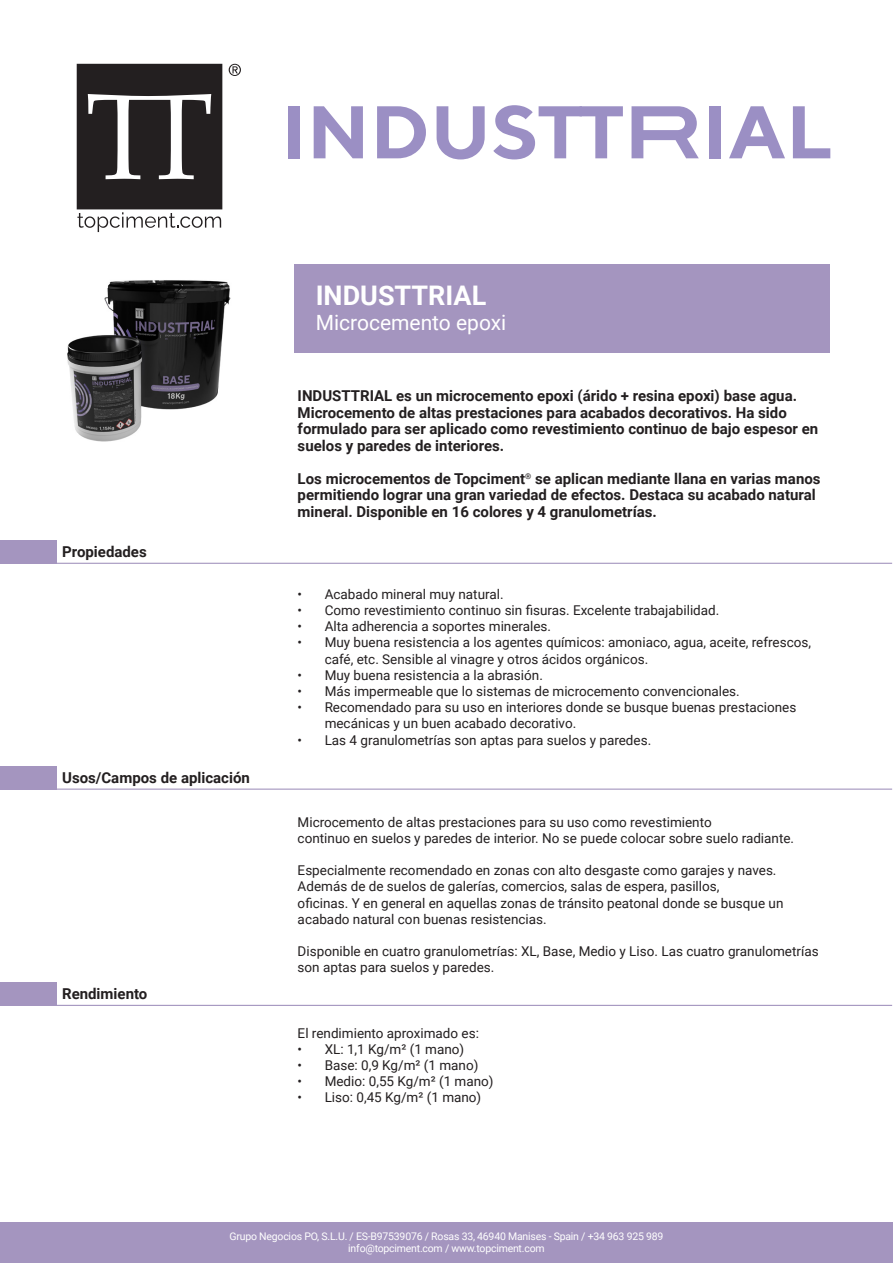
<style>
.page{position:relative;width:893px;height:1263px;background:#fff}
.page>*{position:absolute;margin:0;border:0;box-sizing:border-box;transform-origin:0 0}
.t1{font:700 27px "Roboto";color:#fff}
.t2{font:21px "Roboto";color:#fff}
.TEXTO_DESTACADO{font:700 15px/16.5px "Roboto";color:#231f20}
.TEXTO_GROSO{font:13.5px/16.2px "Roboto";color:#231f20}
.t3{font:10.5px/12px "Roboto";letter-spacing:-.02em;color:#fff;text-align:center}
</style>
<div class="page">
<div style="left:0;top:1222px;width:893px;height:41px;background:#a495bf"></div>
<img style="left:67px;top:280px;width:164px;height:162px">
<div style="left:294px;top:264px;width:535px;height:88px;background:#a495bf"></div>
<svg style="left:77px;top:64px;width:145px;height:168px"></svg>
<svg style="left:229px;top:64px;width:12px;height:12px"></svg>
<div style="left:288px;top:106px;width:12px;height:52px;background:#9b8fc4"></div>
<svg style="left:314px;top:106px;width:49px;height:52px"></svg>
<svg style="left:377px;top:106px;width:49px;height:52px"></svg>
<svg style="left:437px;top:106px;width:48px;height:53px"></svg>
<svg style="left:493px;top:105px;width:130px;height:54px"></svg>
<svg style="left:631px;top:106px;width:68px;height:52px"></svg>
<div style="left:709px;top:106px;width:12px;height:52px;background:#9b8fc4"></div>
<svg style="left:729px;top:106px;width:56px;height:52px"></svg>
<svg style="left:793px;top:106px;width:37px;height:52px"></svg>
<div style="left:0;top:540px;width:56px;height:23px;background:#a495bf"></div>
<hr style="left:0;top:563px;width:56px;height:1px;background:#a495bf">
<hr style="left:56px;top:563px;width:836px;height:1px;background:#a495bf">
<div style="left:0;top:766px;width:56px;height:23px;background:#a495bf"></div>
<hr style="left:0;top:788px;width:56px;height:2px;background:#a495bf">
<hr style="left:56px;top:788px;width:836px;height:2px;background:#a495bf">
<div style="left:0;top:982px;width:56px;height:23px;background:#a495bf"></div>
<hr style="left:0;top:1005px;width:56px;height:1px;background:#a495bf">
<hr style="left:56px;top:1005px;width:836px;height:1px;background:#a495bf">
<h1 class="t1" style="left:316px;top:277px;width:172px">INDUSTTRIAL</h1>
<h2 class="t2" style="left:316px;top:308px;width:192px">Microcemento epoxi</h2>
<h3 class="TEXTO_DESTACADO" style="left:62px;top:543px;width:86px">Propiedades</h3>
<h3 class="TEXTO_DESTACADO" style="left:62px;top:769px;width:189px">Usos/Campos de aplicación</h3>
<h3 class="TEXTO_DESTACADO" style="left:62px;top:985px;width:87px">Rendimiento</h3>
<p class="TEXTO_DESTACADO" style="left:298px;top:387px;width:522px">INDUSTTRIAL es un microcemento epoxi (árido + resina epoxi) base agua.<br>Microcemento de altas prestaciones para acabados decorativos. Ha sido formulado para ser aplicado como revestimiento continuo de bajo espesor en suelos y paredes de interiores.</p>
<p class="TEXTO_DESTACADO" style="left:298px;top:470px;width:524px">Los microcementos de Topciment<sup>®</sup> se aplican mediante llana en varias manos permitiendo lograr una gran variedad de efectos. Destaca su acabado natural mineral. Disponible en 16 colores y 4 granulometrías.</p>
<p class="TEXTO_GROSO" style="left:298px;top:585px;width:207px">• Acabado mineral muy natural.</p>
<p class="TEXTO_GROSO" style="left:298px;top:602px;width:423px">• Como revestimiento continuo sin fisuras. Excelente trabajabilidad.</p>
<p class="TEXTO_GROSO" style="left:298px;top:618px;width:255px">• Alta adherencia a soportes minerales.</p>
<p class="TEXTO_GROSO" style="left:325px;top:634px;width:488px;text-indent:-27px">• Muy buena resistencia a los agentes químicos: amoniaco, agua, aceite, refrescos, café, etc. Sensible al vinagre y otros ácidos orgánicos.</p>
<p class="TEXTO_GROSO" style="left:298px;top:666px;width:247px">• Muy buena resistencia a la abrasión.</p>
<p class="TEXTO_GROSO" style="left:298px;top:683px;width:444px">• Más impermeable que lo sistemas de microcemento convencionales.</p>
<p class="TEXTO_GROSO" style="left:325px;top:699px;width:473px;text-indent:-27px">• Recomendado para su uso en interiores donde se busque buenas prestaciones mecánicas y un buen acabado decorativo.</p>
<p class="TEXTO_GROSO" style="left:298px;top:731px;width:355px">• Las 4 granulometrías son aptas para suelos y paredes.</p>
<p class="TEXTO_GROSO" style="left:298px;top:813px;width:416px">Microcemento de altas prestaciones para su uso como revestimiento</p>
<p class="TEXTO_GROSO" style="left:298px;top:829px;width:498px">continuo en suelos y paredes de interior. No se puede colocar sobre suelo radiante.</p>
<p class="TEXTO_GROSO" style="left:298px;top:862px;width:480px">Especialmente recomendado en zonas con alto desgaste como garajes y naves.</p>
<p class="TEXTO_GROSO" style="left:298px;top:878px;width:423px">Además de de suelos de galerías, comercios, salas de espera, pasillos,</p>
<p class="TEXTO_GROSO" style="left:298px;top:894px;width:487px">oficinas. Y en general en aquellas zonas de tránsito peatonal donde se busque un</p>
<p class="TEXTO_GROSO" style="left:298px;top:910px;width:251px">acabado natural con buenas resistencias.</p>
<p class="TEXTO_GROSO" style="left:298px;top:943px;width:523px">Disponible en cuatro granulometrías: XL, Base, Medio y Liso. Las cuatro granulometrías</p>
<p class="TEXTO_GROSO" style="left:298px;top:959px;width:198px">son aptas para suelos y paredes.</p>
<p class="TEXTO_GROSO" style="left:298px;top:1024px;width:183px">El rendimiento aproximado es:</p>
<p class="TEXTO_GROSO" style="left:298px;top:1040px;width:168px">• XL: 1,1 Kg/m² (1 mano)</p>
<p class="TEXTO_GROSO" style="left:298px;top:1056px;width:182px">• Base: 0,9 Kg/m² (1 mano)</p>
<p class="TEXTO_GROSO" style="left:298px;top:1073px;width:197px">• Medio: 0,55 Kg/m² (1 mano)</p>
<p class="TEXTO_GROSO" style="left:298px;top:1089px;width:185px">• Liso: 0,45 Kg/m² (1 mano)</p>
<p class="t3" style="left:230px;top:1230px;width:435px">Grupo Negocios PO, S.L.U. / ES-B97539076 / Rosas 33, 46940 Manises - Spain / +34 963 925 989 info@topciment.com / www.topciment.com</p>
</div>
